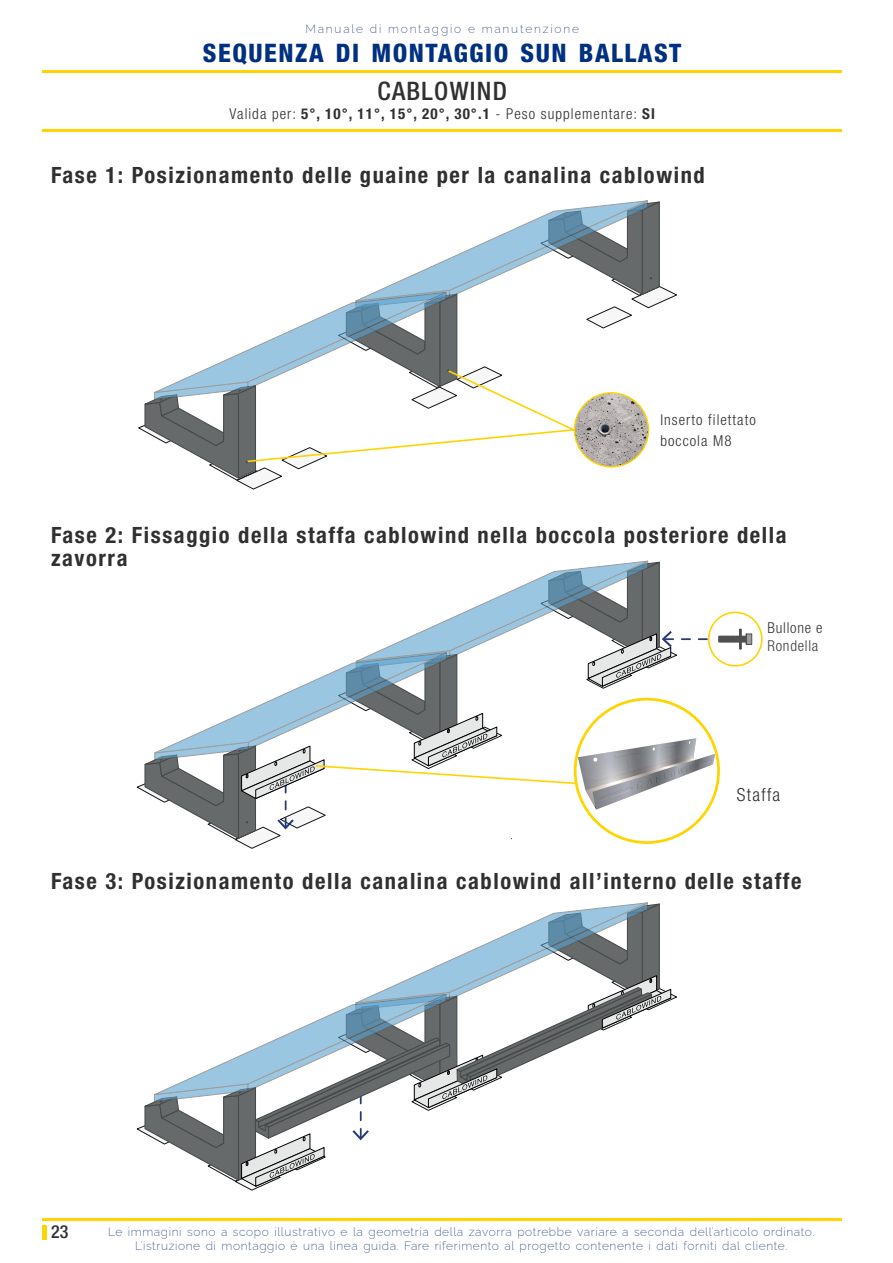
<style>
.page{position:relative;width:893px;height:1263px;background:#fff}
.page>*{position:absolute;margin:0;border:0;box-sizing:border-box;transform-origin:0 0}
.t1{font:800 condensed 25.5px "Helvetica Neue LT Pro";letter-spacing:.06em;color:#003080}
.t2{font:500 condensed 25.5px "Helvetica Neue LT Pro";letter-spacing:.05em;color:#303030}
.t3{font:700 condensed 22.5px/22.5px "Helvetica Neue LT Pro";letter-spacing:.07em;color:#303030}
.t4{font:300 condensed 18px "Helvetica Neue LT Pro";letter-spacing:.07em;color:#303030}
.t5{font:500 condensed 18px "Helvetica Neue LT Pro";color:#303030}
.t6{font:300 condensed 15px/21px "Helvetica Neue LT Pro";letter-spacing:.07em;color:#303030}
.t7{font:300 condensed 15px "Helvetica Neue LT Pro";letter-spacing:.05em;color:#353534}
.t8{font:300 condensed 15px "Helvetica Neue LT Pro";letter-spacing:.05em;color:#404040}
.t9{font:200 12px/13.5px "Raleway";letter-spacing:.05em;color:#20417a;text-align:center}
.t10{font:200 12px "Raleway";letter-spacing:.15em;color:#20417a}
.s1{font-weight:700}
</style>
<div class="page">
<hr style="left:43px;top:71px;width:799px;height:2px;background:#ffd400">
<hr style="left:43px;top:1225px;width:4px;height:14px;background:#ffd400">
<hr style="left:43px;top:1218px;width:799px;height:2px;background:#ffd400">
<hr style="left:43px;top:130px;width:799px;height:2px;background:#ffd400">
<svg style="left:136px;top:902px;width:541px;height:289px"></svg>
<div style="left:708px;top:611px;width:55px;height:56px;border:2px solid #ffd400;border-radius:50%"></div>
<svg style="left:718px;top:629px;width:34px;height:20px"></svg>
<svg style="left:136px;top:561px;width:571px;height:288px"></svg>
<svg style="left:138px;top:200px;width:539px;height:290px"></svg>
<div style="left:575px;top:699px;width:143px;height:143px;background:#fff;border-radius:72px"></div>
<img style="left:575px;top:731px;width:143px;height:89px">
<div style="left:574px;top:698px;width:146px;height:146px;border:3px solid #ffd400;border-radius:72px"></div>
<img style="left:574px;top:393px;width:74px;height:74px;border-radius:37px">
<div style="left:574px;top:392px;width:75px;height:76px;border:1px solid #ffd400;border-radius:37px"></div>
<p class="t10" style="left:305px;top:19px;width:275px">Manuale di montaggio e manutenzione</p>
<h1 class="t1" style="left:203px;top:37px;width:480px">SEQUENZA DI MONTAGGIO SUN BALLAST</h1>
<h1 class="t2" style="left:378px;top:75px;width:131px">CABLOWIND</h1>
<p class="t6" style="left:230px;top:103px;width:427px">Valida per: <span class="s1">5°, 10°, 11°, 15°, 20°, 30°.1</span> - Peso supplementare: <span class="s1">SI</span></p>
<h2 class="t3" style="left:51px;top:163px;width:655px">Fase 1: Posizionamento delle guaine per la canalina cablowind</h2>
<p class="t6" style="left:660px;top:409px;width:97px">Inserto filettato boccola M8</p>
<h2 class="t3" style="left:51px;top:524px;width:737px">Fase 2: Fissaggio della staffa cablowind nella boccola posteriore della zavorra</h2>
<p class="t7" style="left:767px;top:619px;width:57px">Bullone e</p>
<p class="t8" style="left:767px;top:637px;width:52px">Rondella</p>
<h3 class="t4" style="left:737px;top:785px;width:45px">Staffa</h3>
<h2 class="t3" style="left:51px;top:869px;width:752px">Fase 3: Posizionamento della canalina cablowind all’interno delle staffe</h2>
<h3 class="t5" style="left:51px;top:1221px;width:19px">23</h3>
<p class="t9" style="left:108px;top:1224px;width:708px">Le immagini sono a scopo illustrativo e la geometria della zavorra potrebbe variare a seconda dell’articolo ordinato.<br>L’istruzione di montaggio è una linea guida. Fare riferimento al progetto contenente i dati forniti dal cliente.</p>
</div>
